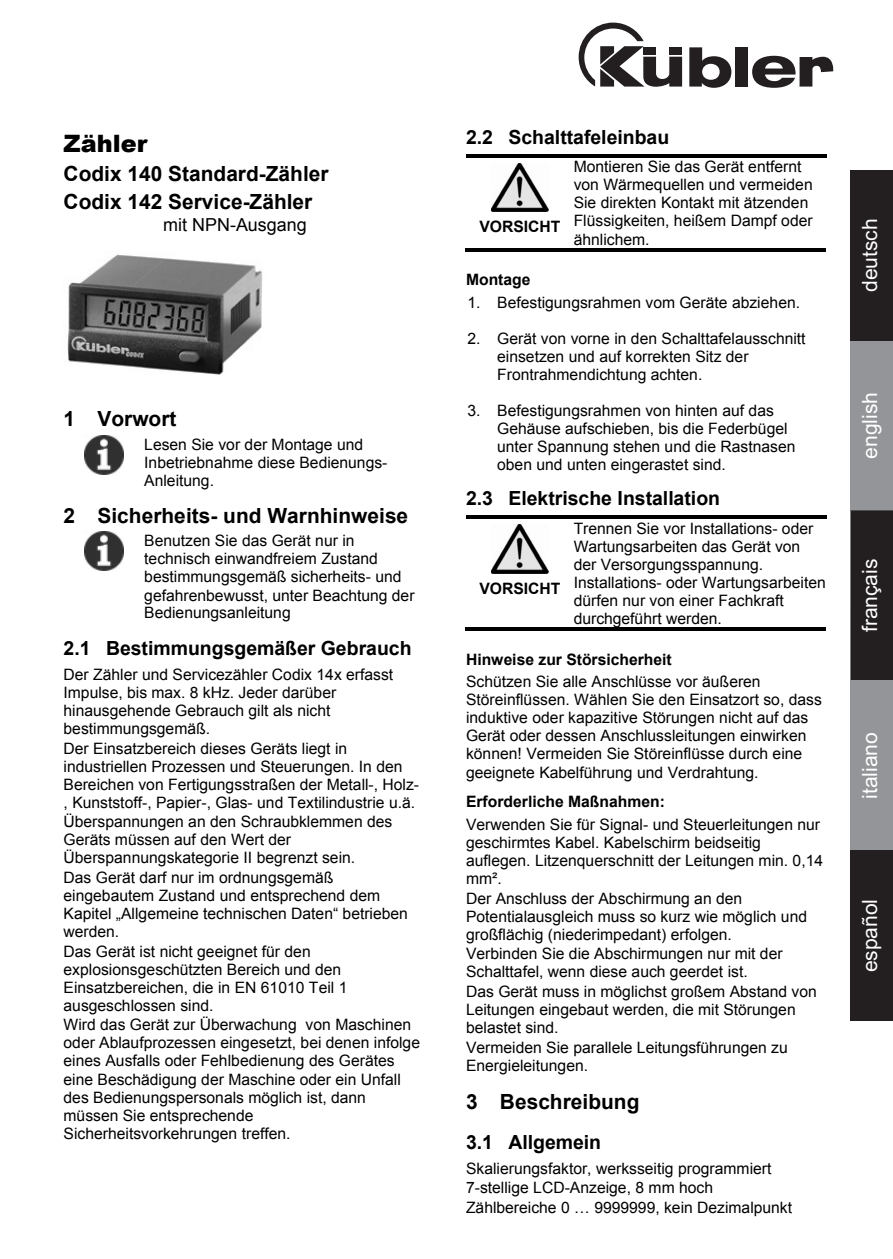
<style>
.page{position:relative;width:893px;height:1259px;background:#fff}
.page>*{position:absolute;margin:0;border:0;box-sizing:border-box;transform-origin:0 0}
.t1{font:900 24px "Arial";color:#000}
.t2{font:700 21px/28.5px "Arial";color:#000}
.t3{font:21px "Arial";color:#fff}
.t4{font:700 19.5px "Arial";color:#000}
.t5{font:18px "Arial";color:#000}
.t6{font:15.6px/18px "Arial";color:#000}
.t7{font:700 15.6px "Arial";color:#000}
</style>
<div class="page">
<img style="left:85px;top:435px;width:38px;height:39px">
<img style="left:85px;top:531px;width:38px;height:39px">
<img style="left:492px;top:164px;width:56px;height:48px">
<hr style="left:466px;top:154px;width:360px;height:3px;background:#000">
<hr style="left:465px;top:248px;width:109px;height:3px;background:#000">
<hr style="left:573px;top:248px;width:253px;height:3px;background:#000">
<img style="left:492px;top:525px;width:56px;height:48px">
<hr style="left:466px;top:515px;width:360px;height:4px;background:#000">
<hr style="left:465px;top:627px;width:109px;height:3px;background:#000">
<hr style="left:573px;top:627px;width:253px;height:3px;background:#000">
<img style="left:67px;top:254px;width:196px;height:121px">
<div style="left:850px;top:340px;width:43px;height:170px;background:#939598"></div>
<div style="left:850px;top:170px;width:43px;height:170px;background:#231f20"></div>
<div style="left:850px;top:510px;width:43px;height:170px;background:#231f20"></div>
<div style="left:850px;top:680px;width:43px;height:170px;background:#939598"></div>
<div style="left:850px;top:850px;width:43px;height:170px;background:#231f20"></div>
<svg style="left:689px;top:47px;width:42px;height:41px"></svg>
<div style="left:735px;top:47px;width:13px;height:40px;background:#231f20"></div>
<svg style="left:752px;top:56px;width:81px;height:32px"></svg>
<svg style="left:579px;top:23px;width:103px;height:64px"></svg>
<h1 class="t1" style="left:64px;top:126px;width:85px">Zähler</h1>
<h2 class="t2" style="left:64px;top:159px;width:267px">Codix 140 Standard-Zähler<br>Codix 142 Service-Zähler</h2>
<p class="t5" style="left:163px;top:214px;width:145px">mit NPN-Ausgang</p>
<h2 class="t2" style="left:64px;top:405px;width:114px">1 Vorwort</h2>
<p class="t6" style="left:144px;top:436px;width:245px">Lesen Sie vor der Montage und<br>Inbetriebnahme diese Bedienungs-<br>Anleitung.</p>
<h2 class="t2" style="left:64px;top:501px;width:346px">2 Sicherheits- und Warnhinweise</h2>
<p class="t6" style="left:144px;top:532px;width:272px">Benutzen Sie das Gerät nur in technisch einwandfreiem Zustand bestimmungsgemäß sicherheits- und gefahrenbewusst, unter Beachtung der<br>Bedienungsanleitung</p>
<p class="t4" style="left:64px;top:637px;width:349px">2.1 Bestimmungsgemäßer Gebrauch</p>
<p class="t6" style="left:64px;top:665px;width:331px">Der Zähler und Servicezähler Codix 14x erfasst Impulse, bis max. 8 kHz. Jeder darüber hinausgehende Gebrauch gilt als nicht bestimmungsgemäß.</p>
<p class="t6" style="left:64px;top:739px;width:357px">Der Einsatzbereich dieses Geräts liegt in industriellen Prozessen und Steuerungen. In den Bereichen von Fertigungsstraßen der Metall-, Holz-, Kunststoff-, Papier-, Glas- und Textilindustrie u.ä.</p>
<p class="t6" style="left:64px;top:813px;width:330px">Überspannungen an den Schraubklemmen des<br>Geräts müssen auf den Wert der<br>Überspannungskategorie II begrenzt sein.</p>
<p class="t6" style="left:64px;top:868px;width:346px">Das Gerät darf nur im ordnungsgemäß eingebautem Zustand und entsprechend dem Kapitel „Allgemeine technischen Daten“ betrieben werden.</p>
<p class="t6" style="left:64px;top:942px;width:285px">Das Gerät ist nicht geeignet für den explosionsgeschützten Bereich und den Einsatzbereichen, die in EN 61010 Teil 1 ausgeschlossen sind.</p>
<p class="t6" style="left:64px;top:1016px;width:358px">Wird das Gerät zur Überwachung von Maschinen oder Ablaufprozessen eingesetzt, bei denen infolge eines Ausfalls oder Fehlbedienung des Gerätes eine Beschädigung der Maschine oder ein Unfall des Bedienungspersonals möglich ist, dann müssen Sie entsprechende Sicherheitsvorkehrungen treffen.</p>
<p class="t4" style="left:466px;top:126px;width:205px">2.2 Schalttafeleinbau</p>
<p class="t7" style="left:479px;top:218px;width:83px">VORSICHT</p>
<p class="t6" style="left:574px;top:158px;width:241px">Montieren Sie das Gerät entfernt von Wärmequellen und vermeiden<br>Sie direkten Kontakt mit ätzenden<br>Flüssigkeiten, heißem Dampf oder ähnlichem.</p>
<p class="t7" style="left:466px;top:271px;width:66px">Montage</p>
<p class="t6" style="left:467px;top:293px;width:334px">1. Befestigungsrahmen vom Geräte abziehen.</p>
<p class="t6" style="left:497px;top:330px;width:310px;text-indent:-30px">2. Gerät von vorne in den Schalttafelausschnitt einsetzen und auf korrekten Sitz der<br>Frontrahmendichtung achten.</p>
<p class="t6" style="left:497px;top:402px;width:300px;text-indent:-30px">3. Befestigungsrahmen von hinten auf das Gehäuse aufschieben, bis die Federbügel unter Spannung stehen und die Rastnasen oben und unten eingerastet sind.</p>
<p class="t4" style="left:466px;top:488px;width:255px">2.3 Elektrische Installation</p>
<p class="t6" style="left:574px;top:519px;width:254px">Trennen Sie vor Installations- oder<br>Wartungsarbeiten das Gerät von der Versorgungsspannung.<br>Installations- oder Wartungsarbeiten dürfen nur von einer Fachkraft durchgeführt werden.</p>
<p class="t7" style="left:466px;top:650px;width:207px">Hinweise zur Störsicherheit</p>
<p class="t6" style="left:466px;top:673px;width:357px">Schützen Sie alle Anschlüsse vor äußeren Störeinflüssen. Wählen Sie den Einsatzort so, dass induktive oder kapazitive Störungen nicht auf das Gerät oder dessen Anschlussleitungen einwirken können! Vermeiden Sie Störeinflüsse durch eine geeignete Kabelführung und Verdrahtung.</p>
<p class="t7" style="left:466px;top:793px;width:200px">Erforderliche Maßnahmen:</p>
<p class="t6" style="left:466px;top:815px;width:359px">Verwenden Sie für Signal- und Steuerleitungen nur geschirmtes Kabel. Kabelschirm beidseitig auflegen. Litzenquerschnitt der Leitungen min. 0,14 mm².</p>
<p class="t6" style="left:466px;top:889px;width:343px">Der Anschluss der Abschirmung an den<br>Potentialausgleich muss so kurz wie möglich und großflächig (niederimpedant) erfolgen.</p>
<p class="t6" style="left:466px;top:945px;width:318px">Verbinden Sie die Abschirmungen nur mit der<br>Schalttafel, wenn diese auch geerdet ist.</p>
<p class="t6" style="left:466px;top:982px;width:352px">Das Gerät muss in möglichst großem Abstand von<br>Leitungen eingebaut werden, die mit Störungen belastet sind.</p>
<p class="t6" style="left:466px;top:1038px;width:323px">Vermeiden Sie parallele Leitungsführungen zu<br>Energieleitungen.</p>
<h2 class="t2" style="left:466px;top:1087px;width:175px">3 Beschreibung</h2>
<p class="t4" style="left:466px;top:1131px;width:137px">3.1 Allgemein</p>
<p class="t6" style="left:466px;top:1158px;width:328px;line-height:19.5px">Skalierungsfaktor, werksseitig programmiert<br>7-stellige LCD-Anzeige, 8 mm hoch<br>Zählbereiche 0 … 9999999, kein Dezimalpunkt</p>
<p class="t7" style="left:479px;top:579px;width:83px">VORSICHT</p>
<h2 class="t3" style="left:862px;top:292px;width:75px;rotate:-90deg">deutsch</h2>
<h2 class="t3" style="left:862px;top:458px;width:68px;rotate:-90deg">english</h2>
<h2 class="t3" style="left:862px;top:632px;width:75px;rotate:-90deg">français</h2>
<h2 class="t3" style="left:862px;top:799px;width:68px;rotate:-90deg">italiano</h2>
<h2 class="t3" style="left:862px;top:972px;width:75px;rotate:-90deg">español</h2>
</div>
